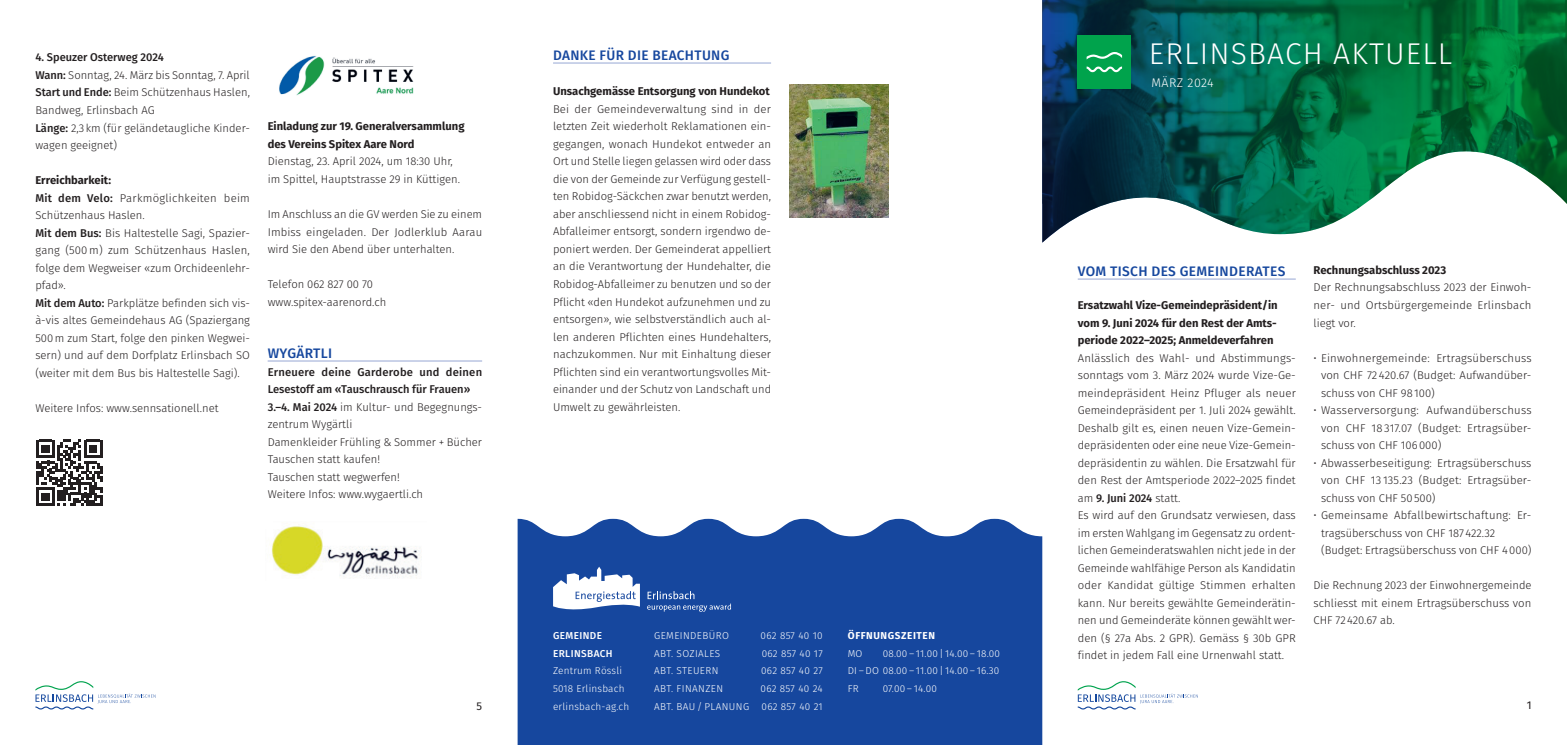
<style>
.page{position:relative;width:1567px;height:745px;background:#fff}
.page>*{position:absolute;margin:0;border:0;box-sizing:border-box;transform-origin:0 0}
.t1{font:300 30px "Fira Sans";letter-spacing:.04em;color:#fff}
.t2{font:500 13.75px "Fira Sans";letter-spacing:.025em;color:#16479e}
.t3{font:300 12.5px "Fira Sans";letter-spacing:.03em;color:#fff}
.t4{font:300 11.25px/17.5px "Fira Sans";color:#231f20}
.t5{font:700 11.25px/17.5px "Fira Sans";color:#231f20}
.t6{font:11.25px "Fira Sans";color:#231f20}
.t7{font:300 10px/17.5px "Fira Sans";letter-spacing:.02em;color:#fff}
.t8{font:300 10px "Fira Sans";letter-spacing:.04em;color:#fff}
.t9{font:500 10px/17.5px "Fira Sans";letter-spacing:.04em;color:#fff}
.t10{font:700 10px "Fira Sans";letter-spacing:.06em;color:#fff}
.s1{font-weight:500}
.s2{font-weight:700}
</style>
<div class="page">
<svg style="left:35px;top:681px;width:120px;height:28px"></svg>
<svg style="left:1077px;top:681px;width:120px;height:28px"></svg>
<div style="left:517px;top:518px;width:525px;height:226px;background:#16479e"></div>
<svg style="left:553px;top:566px;width:87px;height:45px"></svg>
<svg style="left:647px;top:590px;width:84px;height:21px;background:#3761ab"></svg>
<img style="left:271px;top:524px;width:150px;height:55px">
<img style="left:279px;top:55px;width:135px;height:41px">
<img style="left:1042px;top:0;width:524px;height:242px">
<div style="left:1077px;top:35px;width:53px;height:54px;background:#00a34c"></div>
<svg style="left:1086px;top:66px;width:35px;height:6px"></svg>
<svg style="left:1086px;top:52px;width:35px;height:7px"></svg>
<hr style="left:1077px;top:278px;width:218px;height:1px;background:#96a7d4">
<hr style="left:268px;top:360px;width:214px;height:1px;background:#96a7d4">
<hr style="left:553px;top:63px;width:218px;height:1px;background:#96a7d4">
<img style="left:789px;top:84px;width:99px;height:133px">
<svg style="left:36px;top:439px;width:66px;height:66px"></svg>
<p class="t4" style="left:35px;top:49px;width:216px"><span class="s1">4. Speuzer Osterweg 2024<br>Wann:</span> Sonntag, 24. März bis Sonntag, 7. April<br><span class="s1">Start und Ende:</span> Beim Schützenhaus Haslen,<br>Bandweg, Erlinsbach AG<br><span class="s1">Länge:</span> 2,3 km (für geländetaugliche Kinder&shy;wagen geeignet)</p>
<p class="t4" style="left:35px;top:171px;width:216px"><span class="s2">Erreichbarkeit:<br></span><span class="s1">Mit dem Velo:</span> Parkmöglichkeiten beim Schützenhaus Haslen.<br><span class="s1">Mit dem Bus:</span> Bis Haltestelle Sagi, Spazier&shy;gang (500 m) zum Schützenhaus Haslen, folge dem Wegweiser «zum Orchideenlehr&shy;pfad».<br><span class="s1">Mit dem Auto:</span> Parkplätze befinden sich vis&shy;à-vis altes Gemeindehaus AG (Spaziergang 500m zum Start, folge den pinken Wegwei&shy;sern) und auf dem Dorfplatz Erlinsbach SO (weiter mit dem Bus bis Haltestelle Sagi).</p>
<p class="t4" style="left:35px;top:399px;width:185px">Weitere Infos: www.sennsationell.net</p>
<h1 class="t1" style="left:1148px;top:32px;width:305px">ERLINSBACH AKTUELL</h1>
<p class="t3" style="left:1151px;top:74px;width:64px">MÄRZ 2024</p>
<p class="t2" style="left:553px;top:44px;width:178px">DANKE FÜR DIE BEACHTUNG</p>
<p class="t5" style="left:553px;top:82px;width:218px">Unsachgemässe Entsorgung von Hundekot</p>
<p class="t4" style="left:553px;top:100px;width:219px;text-align:justify">Bei der Gemeindeverwaltung sind in der letzten Zeit wiederholt Reklamationen ein&shy;gegangen, wonach Hundekot entweder an Ort und Stelle liegen gelassen wird oder dass die von der Gemeinde zur Verfügung gestell&shy;ten Robidog-Säckchen zwar benutzt werden, aber anschliessend nicht in einem Robidog-Abfalleimer entsorgt, sondern irgendwo de&shy;poniert werden. Der Gemeinderat appelliert an die Verantwortung der Hundehalter, die Robidog-Abfalleimer zu benutzen und so der Pflicht «den Hundekot aufzunehmen und zu entsorgen», wie selbstverständlich auch al&shy;len anderen Pflichten eines Hundehalters, nachzukommen. Nur mit Einhaltung dieser Pflichten sind ein verantwortungsvolles Mit&shy;einander und der Schutz von Landschaft und Umwelt zu gewährleisten.</p>
<p class="t3" style="left:1148px;top:74px;width:123px">FEB UAR 2019 | NR.2</p>
<p class="t5" style="left:268px;top:117px;width:198px">Einladung zur 19. Generalversammlung des Vereins Spitex Aare Nord</p>
<p class="t4" style="left:268px;top:153px;width:194px">Dienstag, 23. April 2024, um 18:30 Uhr, im Spittel, Hauptstrasse 29 in Küttigen.</p>
<p class="t4" style="left:268px;top:205px;width:216px;text-align:justify">Im Anschluss an die GV werden Sie zu einem Imbiss eingeladen. Der Jodlerklub Aarau wird Sie den Abend über unterhalten.</p>
<p class="t4" style="left:268px;top:275px;width:120px">Telefon 062 827 00 70 www.spitex-aarenord.ch</p>
<p class="t2" style="left:268px;top:342px;width:66px">WYGÄRTLI</p>
<p class="t4" style="left:268px;top:363px;width:216px"><span class="s1">Erneuere deine Garderobe und deinen<br>Lesestoff am «Tauschrausch für Frauen»<br>3.–4. Mai 2024</span> im Kultur- und Begegnungs&shy;zentrum Wygärtli<br>Damenkleider Frühling &amp; Sommer + Bücher<br>Tauschen statt kaufen!<br>Tauschen statt wegwerfen!<br>Weitere Infos: www.wygaertli.ch</p>
<p class="t5" style="left:1313px;top:260px;width:134px">Rechnungsabschluss 2023</p>
<p class="t4" style="left:1313px;top:278px;width:219px;text-align:justify">Der Rechnungsabschluss 2023 der Einwoh&shy;ner- und Ortsbürgergemeinde Erlinsbach liegt vor.</p>
<p class="t4" style="left:1320px;top:348px;width:212px;text-align:justify;text-indent:-7px">• Einwohnergemeinde: Ertragsüberschuss von CHF 72 420.67 (Budget: Aufwandüber&shy;schuss von CHF 98100)</p>
<p class="t4" style="left:1320px;top:401px;width:212px;text-align:justify;text-indent:-7px">• Wasserversorgung: Aufwandüberschuss von CHF 18 317.07 (Budget: Ertragsüber&shy;schuss von CHF 106000)</p>
<p class="t4" style="left:1320px;top:453px;width:212px;text-align:justify;text-indent:-7px">• Abwasserbeseitigung: Ertragsüberschuss von CHF 13 135.23 (Budget: Ertragsüber&shy;schuss von CHF 50500)</p>
<p class="t4" style="left:1320px;top:506px;width:212px;text-indent:-8px">• Gemeinsame Abfallbewirtschaftung: Er&shy;tragsüberschuss von CHF 187422.32 (Budget: Ertragsüberschuss von CHF 4000)</p>
<p class="t4" style="left:1313px;top:576px;width:219px;text-align:justify">Die Rechnung 2023 der Einwohnergemeinde schliesst mit einem Ertragsüberschuss von CHF 72420.67 ab.</p>
<p class="t2" style="left:1077px;top:260px;width:209px">VOM TISCH DES GEMEINDERATES</p>
<p class="t5" style="left:1077px;top:295px;width:201px">Ersatzwahl Vize-Gemeindepräsident/in vom 9. Juni 2024 für den Rest der Amts&shy;periode 2022–2025; Anmeldeverfahren</p>
<p class="t4" style="left:1077px;top:348px;width:220px">Anlässlich des Wahl- und Abstimmungs&shy;sonntags vom 3. März 2024 wurde Vize-Ge&shy;meindepräsident Heinz Pfluger als neuer Gemeindepräsident per 1. Juli 2024 gewählt.<br>Deshalb gilt es, einen neuen Vize-Gemein&shy;depräsidenten oder eine neue Vize-Gemein&shy;depräsidentin zu wählen. Die Ersatzwahl für den Rest der Amtsperiode 2022–2025 findet am <span class="s1">9. Juni 2024</span> statt.<br>Es wird auf den Grundsatz verwiesen, dass im ersten Wahlgang im Gegensatz zu ordent&shy;lichen Gemeinderatswahlen nicht jede in der Gemeinde wahlfähige Person als Kandidatin oder Kandidat gültige Stimmen erhalten kann. Nur bereits gewählte Gemeinderätin&shy;nen und Gemeinderäte können gewählt wer&shy;den (§ 27a Abs. 2 GPR). Gemäss § 30b GPR findet in jedem Fall eine Urnenwahl statt.</p>
<p class="t10" style="left:847px;top:627px;width:89px">ÖFFNUNGSZEITEN</p>
<p class="t7" style="left:847px;top:644px;width:16px">MO</p>
<p class="t8" style="left:654px;top:628px;width:76px">GEMEINDEBÜRO</p>
<p class="t7" style="left:760px;top:626px;width:64px">062 857 40 10</p>
<p class="t8" style="left:654px;top:646px;width:68px">ABT. SOZIALES</p>
<p class="t7" style="left:761px;top:644px;width:62px">062 857 40 17</p>
<p class="t8" style="left:654px;top:663px;width:66px">ABT. STEUERN</p>
<p class="t7" style="left:761px;top:661px;width:63px">062 857 40 27</p>
<p class="t8" style="left:654px;top:681px;width:70px">ABT. FINANZEN</p>
<p class="t9" style="left:553px;top:626px;width:61px">GEMEINDE<br>ERLINSBACH</p>
<p class="t7" style="left:553px;top:661px;width:78px">Zentrum Rössli<br>5018 Erlinsbach erlinsbach-ag.ch</p>
<p class="t7" style="left:847px;top:644px;width:154px;text-align:justify;text-indent:35px">08.00 – 11.00 | 14.00 – 18.00<br>DI – DO 08.00 – 11.00 | 14.00 – 16.30<br>FR</p>
<p class="t7" style="left:654px;top:679px;width:170px;text-align:right">062 857 40 24<br>ABT. BAU / PLANUNG 062 857 40 21</p>
<p class="t7" style="left:882px;top:679px;width:56px">07.00 – 14.00</p>
<p class="t6" style="left:476px;top:696px;width:7px">5</p>
<p class="t6" style="left:1526px;top:696px;width:6px">1</p>
</div>
